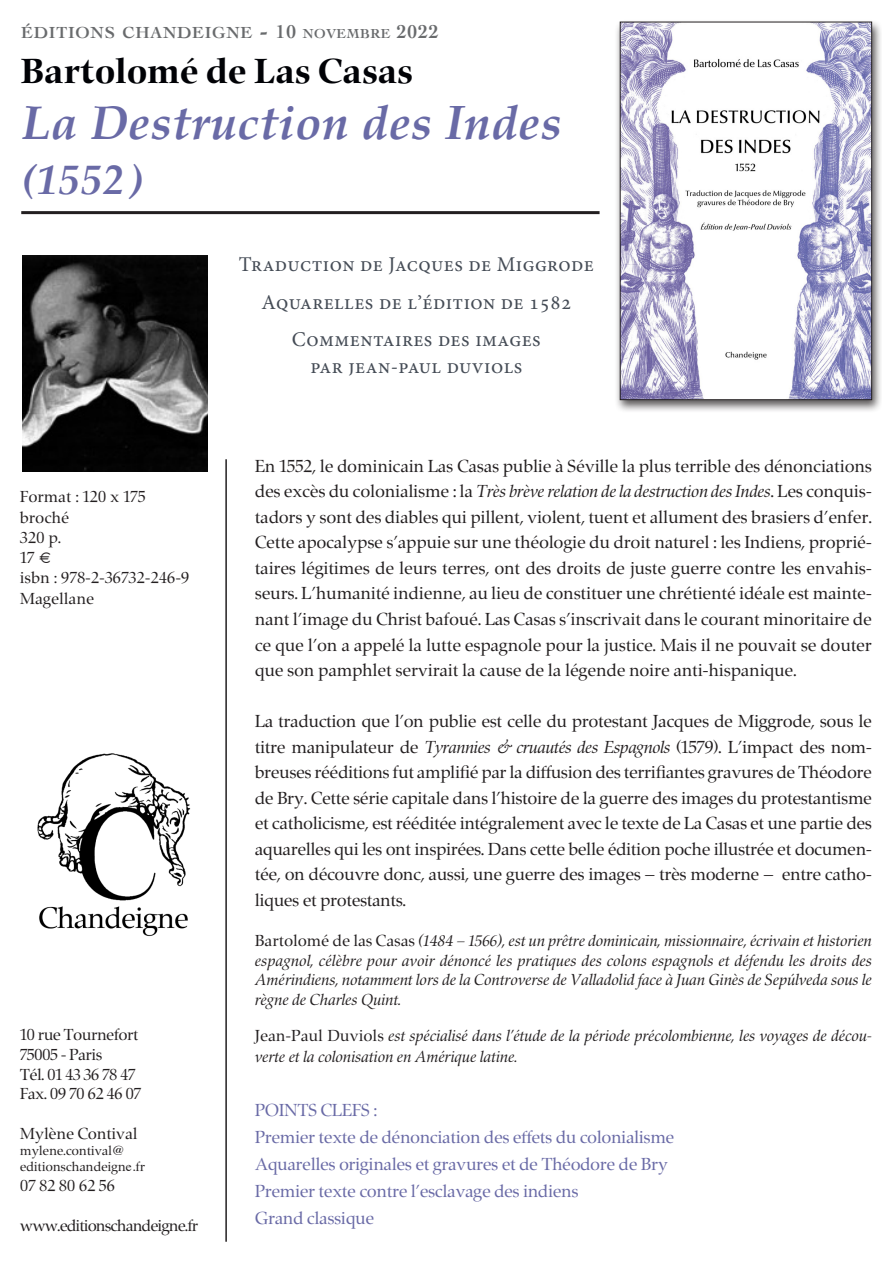
<style>
.page{position:relative;width:893px;height:1263px;background:#fff}
.page>*{position:absolute;margin:0;border:0;box-sizing:border-box;transform-origin:0 0}
.t1{font:italic 700 48px "Palatino";letter-spacing:.01em;color:#696aa6}
.t2{font:italic 700 42px "Palatino";color:#696aa6}
.t3{font:700 36px "Zapf Renaissance Antiqua";letter-spacing:.03em;color:#010206}
.t4{font:21px "Minion Pro";letter-spacing:.02em;color:#454c56}
.t5{font:18px/25.5px "Zapf Renaissance Antiqua";letter-spacing:.015em;color:#231f20;text-align:justify}
.t6{font:18px "Zapf Renaissance Antiqua";letter-spacing:.01em;color:#696aa6}
.t7{font:700 16.8px "Cochin";letter-spacing:.045em;color:#696b6d}
.t8{font:italic 16.5px/19.5px "Zapf Renaissance Antiqua";letter-spacing:.03em;color:#231f20;text-align:justify}
.t9{font:16.5px "Zapf Renaissance Antiqua";color:#231f20}
.t10{font:16.5px "Zapf Renaissance Antiqua";letter-spacing:.03em;color:#231f20}
.t11{font:16.5px "Zapf Renaissance Antiqua";letter-spacing:-.02em;color:#231f20}
.t12{font:16.5px "Zapf Renaissance Antiqua";letter-spacing:.02em;color:#231f20}
.t13{font:13.5px "Zapf Renaissance Antiqua";letter-spacing:.02em;color:#231f20}
.s1{font-size:24px}
.s2{font-size:19.5px}
.s3{font-size:13.65px}
.s4{font-family:"Times"}
.s5{font-style:italic}
.s6{font-family:"Adobe Garamond";font-style:italic}
.s7{font-style:normal}
</style>
<div class="page">
<div style="left:614px;top:19px;width:268px;height:394px;background:#231f20;opacity:.75"></div>
<img style="left:622px;top:24px;width:248px;height:374px">
<div style="left:620px;top:22px;width:252px;height:378px;border:1px solid #231f20"></div>
<img style="left:22px;top:256px;width:185px;height:216px">
<hr style="left:21px;top:211px;width:579px;height:3px;background:#231f20">
<hr style="left:225px;top:459px;width:2px;height:783px;background:#231f20">
<img style="left:37px;top:753px;width:154px;height:184px">
<p class="t7" style="left:21px;top:22px;width:419px">ÉDITIONS CHANDEIGNE <span class="s1">-</span> <span class="s2">10</span> <span class="s3">NOVEMBRE</span> <span class="s2">2022</span></p>
<p class="t3" style="left:21px;top:53px;width:393px">Bartolomé de Las Casas</p>
<p class="t1" style="left:21px;top:83px;width:542px">La Destruction des Indes</p>
<p class="t2" style="left:21px;top:145px;width:120px">(1552)</p>
<p class="t10" style="left:20px;top:488px;width:127px">Format : 120 x 175</p>
<p class="t9" style="left:20px;top:509px;width:50px">broché</p>
<p class="t9" style="left:20px;top:529px;width:42px">320 p.</p>
<p class="t9" style="left:20px;top:549px;width:33px">17 <span class="s4">€</span></p>
<p class="t10" style="left:20px;top:569px;width:171px">isbn : 978-2-36732-246-9</p>
<p class="t10" style="left:20px;top:590px;width:75px">Magellane</p>
<p class="t9" style="left:20px;top:1026px;width:119px">10 rue Tournefort</p>
<p class="t9" style="left:20px;top:1046px;width:83px">75005 - Paris</p>
<p class="t9" style="left:20px;top:1065px;width:116px">Tél. 01 43 36 78 47</p>
<p class="t9" style="left:20px;top:1085px;width:122px">Fax. 09 70 62 46 07</p>
<p class="t12" style="left:20px;top:1125px;width:119px">Mylène Contival</p>
<p class="t13" style="left:20px;top:1144px;width:106px">mylene.contival<span class="s4">@</span></p>
<p class="t13" style="left:20px;top:1160px;width:126px">editionschandeign<span class="s4">e.</span>fr</p>
<p class="t9" style="left:20px;top:1177px;width:96px">07 82 80 62 56</p>
<p class="t11" style="left:20px;top:1217px;width:179px">www.editionschandeigne.fr</p>
<p class="t4" style="left:239px;top:250px;width:356px">Traduction de Jacques de Miggrode</p>
<p class="t4" style="left:261px;top:288px;width:311px">Aquarelles de l’édition de 1582</p>
<p class="t4" style="left:292px;top:325px;width:250px">Commentaires des images</p>
<p class="t4" style="left:310px;top:352px;width:213px">par jean-paul duviols</p>
<p class="t5" style="left:255px;top:454px;width:618px">En 1552, le dominicain Las Casas publie à Séville la plus terrible des dénonciations des excès du colonialisme : la <span class="s5">Très brève relation de la destruction des Indes</span>. Les conquis&shy;tadors y sont des diables qui pillent, violent, tuent et allument des brasiers d’enfer.<br>Cette apocalypse s’appuie sur une théologie du droit naturel : les Indiens, proprié&shy;taires légitimes de leurs terres, ont des droits de juste guerre contre les envahis&shy;seurs. L’humanité indienne, au lieu de constituer une chrétienté idéale est mainte&shy;nant l’image du Christ bafoué. Las Casas s’inscrivait dans le courant minoritaire de ce que l’on a appelé la lutte espagnole pour la justice. Mais il ne pouvait se douter que son pamphlet servirait la cause de la légende noire anti-hispanique.</p>
<p class="t5" style="left:255px;top:709px;width:618px">La traduction que l’on publie est celle du protestant Jacques de Miggrode, sous le titre manipulateur de <span class="s5">Tyrannies</span> <span class="s6">&amp;</span> <span class="s5">cruautés des Espagnols</span> (1579). L’impact des nom&shy;breuses rééditions fut amplifié par la diffusion des terrifiantes gravures de Théodore de Bry. Cette série capitale dans l’histoire de la guerre des images du protestantisme et catholicisme, est rééditée intégralement avec le texte de La Casas et une partie des aquarelles qui les ont inspirées. Dans cette belle édition poche illustrée et documen&shy;tée, on découvre donc, aussi, une guerre des images – très moderne – entre catho&shy;liques et protestants.</p>
<p class="t8" style="left:255px;top:931px;width:618px"><span class="s7">Bartolomé de las Casas</span> (1484 – 1566), est un prêtre dominicain, missionnaire, écrivain et historien espagnol, célèbre pour avoir dénoncé les pratiques des colons espagnols et défendu les droits des Amérindiens, notamment lors de la Controverse de Valladolid face à Juan Ginès de Sepúlveda sous le règne de Charles Quint.</p>
<p class="t8" style="left:255px;top:1025px;width:618px;line-height:21px"><span class="s7">Jean-Paul Duviols</span> est spécialisé dans l’étude de la période précolombienne, les voyages de décou&shy;verte et la colonisation en Amérique latine.</p>
<p class="t6" style="left:255px;top:1100px;width:123px">POINTS CLEFS :</p>
<p class="t6" style="left:255px;top:1127px;width:420px">Premier texte de dénonciation des effets du colonialisme</p>
<p class="t6" style="left:255px;top:1154px;width:414px">Aquarelles originales et gravures et de Théodore de Bry</p>
<p class="t6" style="left:255px;top:1181px;width:325px">Premier texte contre l’esclavage des indiens</p>
<p class="t6" style="left:255px;top:1208px;width:120px">Grand classique</p>
</div>
